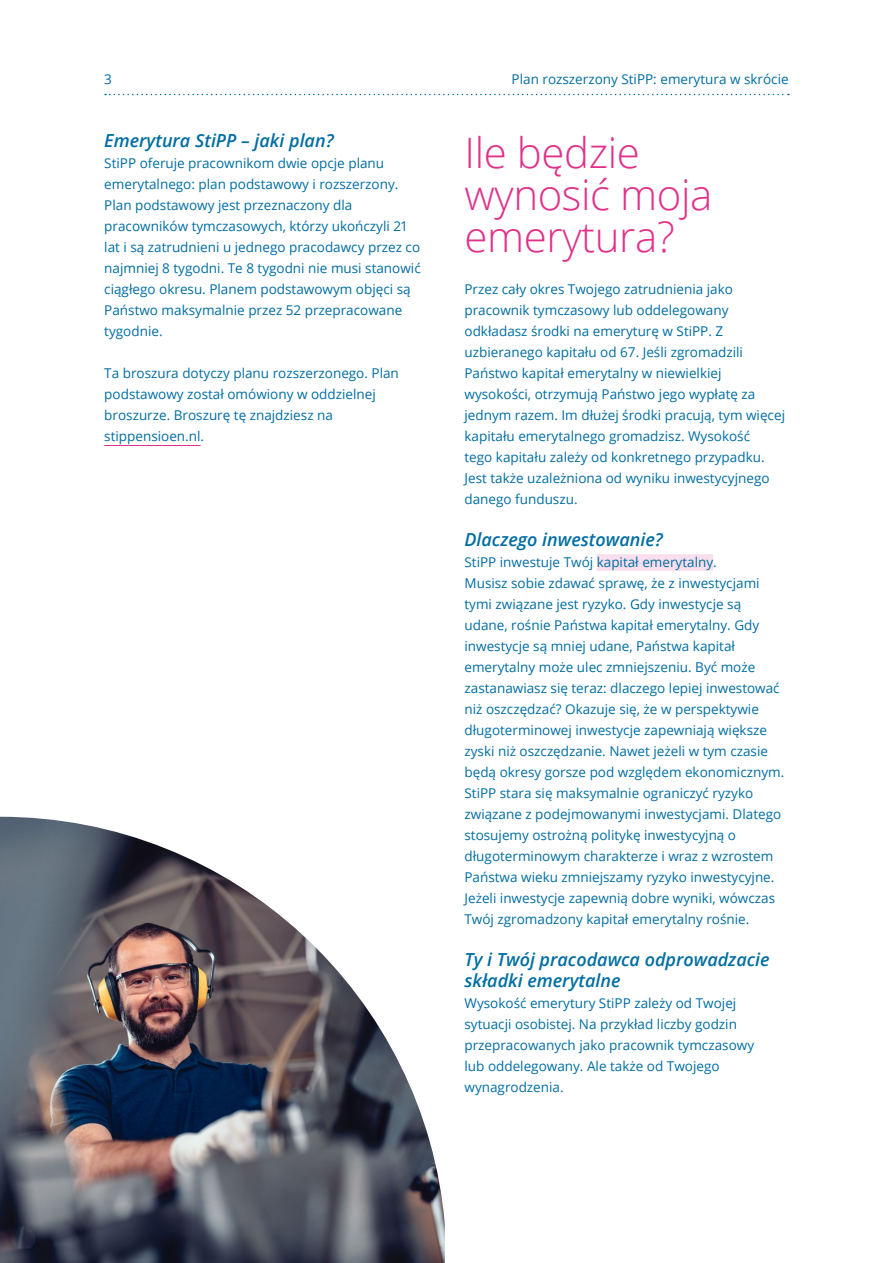
<style>
.page{position:relative;width:893px;height:1263px;background:#fff}
.page>*{position:absolute;margin:0;border:0;box-sizing:border-box;transform-origin:0 0}
.t1{font:300 42px/42px "Open Sans";letter-spacing:-.01em;color:#e0318a}
.t2{font:italic 600 18px/21px "Open Sans";color:#006da3}
.t3{font:13.5px/21px "Open Sans";color:#006da3}
</style>
<div class="page">
<img style="left:0;top:817px;width:445px;height:446px">
<svg style="left:105px;top:94px;width:684px;height:1px"></svg>
<hr style="left:104px;top:445px;width:96px;height:1px;background:#e0318a">
<div style="left:596px;top:554px;width:117px;height:17px;background:#f9dfed"></div>
<p class="t3" style="left:104px;top:68px;width:9px">3</p>
<p class="t3" style="left:511px;top:68px;width:278px">Plan rozszerzony StiPP: emerytura w skrócie</p>
<h2 class="t2" style="left:104px;top:130px;width:231px">Emerytura StiPP – jaki plan?</h2>
<p class="t3" style="left:104px;top:152px;width:318px">StiPP oferuje pracownikom dwie opcje planu emerytalnego: plan podstawowy i rozszerzony.<br>Plan podstawowy jest przeznaczony dla pracowników tymczasowych, którzy ukończyli 21 lat i są zatrudnieni u jednego pracodawcy przez co najmniej 8 tygodni. Te 8 tygodni nie musi stanowić ciągłego okresu. Planem podstawowym objęci są Państwo maksymalnie przez 52 przepracowane tygodnie.</p>
<p class="t3" style="left:104px;top:362px;width:296px">Ta broszura dotyczy planu rozszerzonego. Plan podstawowy został omówiony w oddzielnej broszurze. Broszurę tę znajdziesz na stippensioen.nl.</p>
<h1 class="t1" style="left:464px;top:131px;width:249px">Ile będzie wynosić moja emerytura?</h1>
<p class="t3" style="left:464px;top:278px;width:322px">Przez cały okres Twojego zatrudnienia jako pracownik tymczasowy lub oddelegowany odkładasz środki na emeryturę w StiPP. Z uzbieranego kapitału od 67. Jeśli zgromadzili Państwo kapitał emerytalny w niewielkiej wysokości, otrzymują Państwo jego wypłatę za jednym razem. Im dłużej środki pracują, tym więcej kapitału emerytalnego gromadzisz. Wysokość<br>tego kapitału zależy od konkretnego przypadku.<br>Jest także uzależniona od wyniku inwestycyjnego danego funduszu.</p>
<h2 class="t2" style="left:464px;top:529px;width:200px">Dlaczego inwestowanie?</h2>
<p class="t3" style="left:464px;top:551px;width:321px">StiPP inwestuje Twój kapitał emerytalny.<br>Musisz sobie zdawać sprawę, że z inwestycjami tymi związane jest ryzyko. Gdy inwestycje są udane, rośnie Państwa kapitał emerytalny. Gdy inwestycje są mniej udane, Państwa kapitał emerytalny może ulec zmniejszeniu. Być może zastanawiasz się teraz: dlaczego lepiej inwestować niż oszczędzać? Okazuje się, że w perspektywie długoterminowej inwestycje zapewniają większe zyski niż oszczędzanie. Nawet jeżeli w tym czasie będą okresy gorsze pod względem ekonomicznym.<br>StiPP stara się maksymalnie ograniczyć ryzyko związane z podejmowanymi inwestycjami. Dlatego stosujemy ostrożną politykę inwestycyjną o długoterminowym charakterze i wraz z wzrostem Państwa wieku zmniejszamy ryzyko inwestycyjne.<br>Jeżeli inwestycje zapewnią dobre wyniki, wówczas Twój zgromadzony kapitał emerytalny rośnie.</p>
<h2 class="t2" style="left:464px;top:949px;width:306px">Ty i Twój pracodawca odprowadzacie składki emerytalne</h2>
<p class="t3" style="left:464px;top:992px;width:291px">Wysokość emerytury StiPP zależy od Twojej sytuacji osobistej. Na przykład liczby godzin przepracowanych jako pracownik tymczasowy lub oddelegowany. Ale także od Twojego wynagrodzenia.</p>
</div>
